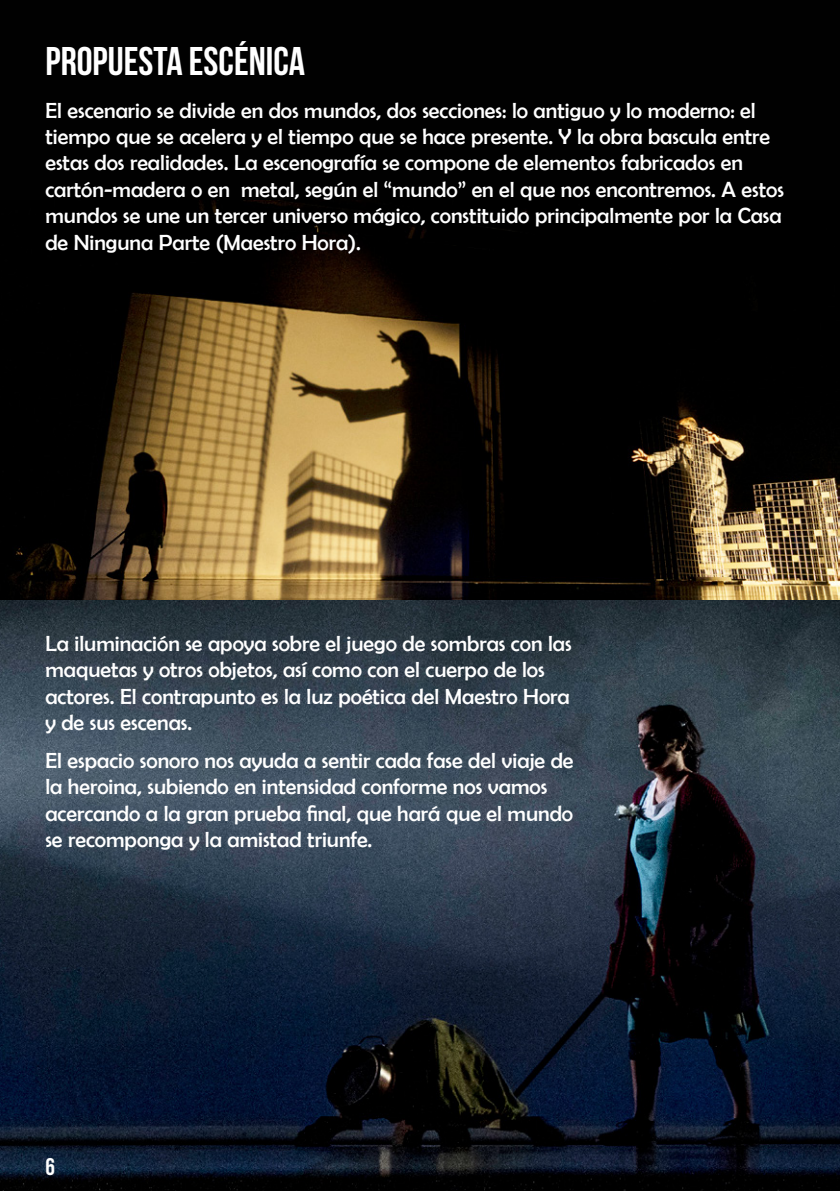
<style>
.page{position:relative;width:840px;height:1191px;background:#fff}
.page>*{position:absolute;margin:0;border:0;box-sizing:border-box;transform-origin:0 0}
.t1{font:700 40px "Bebas Neue";color:#fff}
.t2{font:700 24px "Bebas Neue";color:#fff}
.t3{font:22px/26.4px "Berlin Sans FB";color:#fff}
</style>
<div class="page">
<div style="left:0;top:0;width:839px;height:601px;background:#010101"></div>
<img style="left:0;top:200px;width:839px;height:991px">
<h1 class="t1" style="left:45px;top:39px;width:261px">PROPUESTA ESCÉNICA</h1>
<p class="t3" style="left:45px;top:97px;width:739px">El escenario se divide en dos mundos, dos secciones: lo antiguo y lo moderno: el tiempo que se acelera y el tiempo que se hace presente. Y la obra bascula entre estas dos realidades. La escenografía se compone de elementos fabricados en cartón-madera o en metal, según el “mundo” en el que nos encontremos. A estos mundos se une un tercer universo mágico, constituido principalmente por la Casa de Ninguna Parte (Maestro Hora).</p>
<p class="t3" style="left:45px;top:630px;width:527px">La iluminación se apoya sobre el juego de sombras con las maquetas y otros objetos, así como con el cuerpo de los actores. El contrapunto es la luz poética del Maestro Hora y de sus escenas.</p>
<p class="t3" style="left:45px;top:747px;width:529px">El espacio sonoro nos ayuda a sentir cada fase del viaje de la heroina, subiendo en intensidad conforme nos vamos acercando a la gran prueba final, que hará que el mundo se recomponga y la amistad triunfe.</p>
<p class="t2" style="left:45px;top:1153px;width:11px">6</p>
</div>
